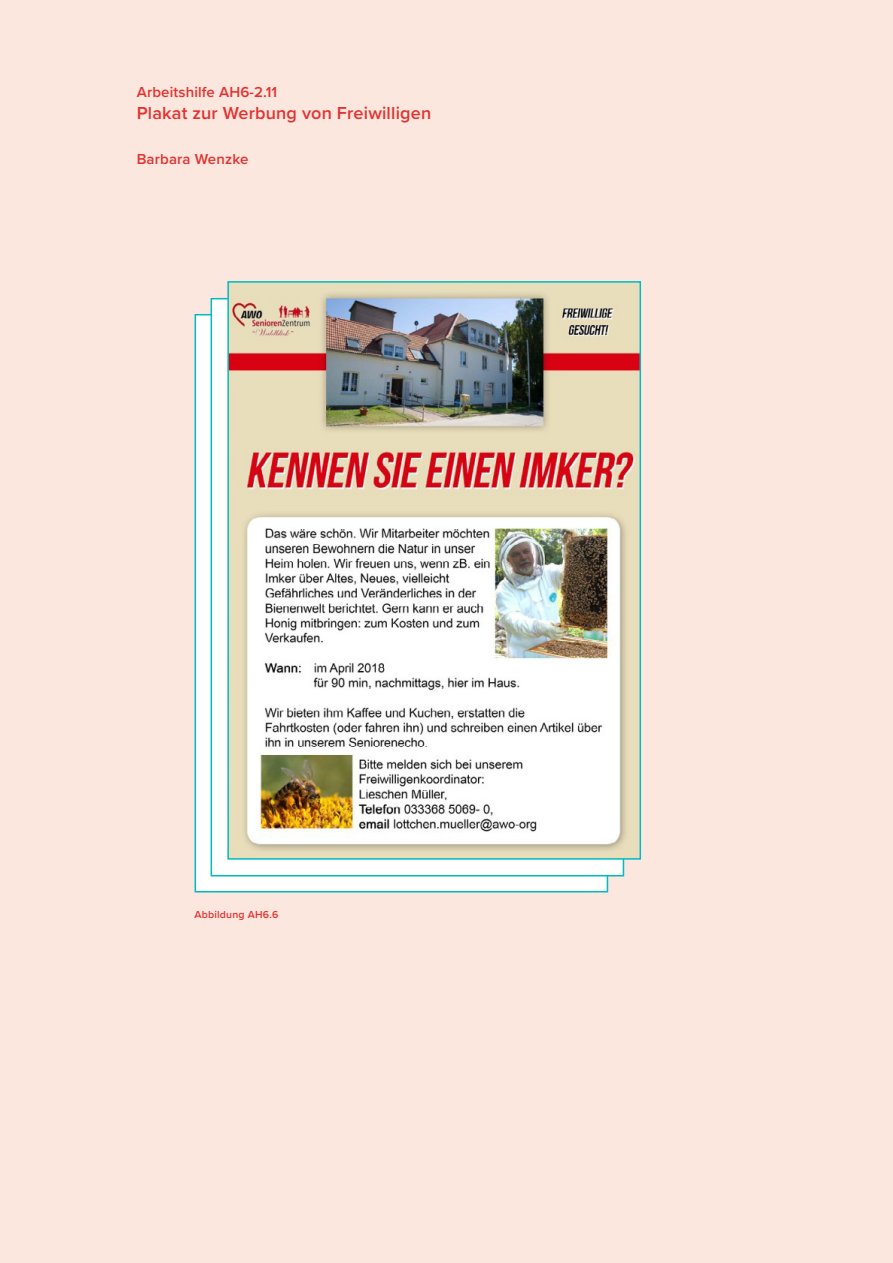
<style>
.page{position:relative;width:893px;height:1263px;background:#fce7df}
.page>*{position:absolute;margin:0;border:0;box-sizing:border-box;transform-origin:0 0}
.t1{font:600 18px "Proxima Nova";letter-spacing:.01em;color:#e33231}
.t2{font:600 15px "Proxima Nova";letter-spacing:.01em;color:#e33231}
.t3{font:600 10.5px "Proxima Nova";letter-spacing:.02em;color:#e33231}
</style>
<div class="page">
<div style="left:195px;top:314px;width:413px;height:578px;background:#fff;border:2px solid #00bac6"></div>
<div style="left:211px;top:298px;width:413px;height:578px;background:#fff;border:2px solid #00bac6"></div>
<img style="left:230px;top:284px;width:408px;height:573px">
<div style="left:227px;top:281px;width:414px;height:579px;border:2px solid #00bac6"></div>
<p class="t2" style="left:137px;top:81px;width:142px">Arbeitshilfe AH6-2.11</p>
<p class="t1" style="left:137px;top:100px;width:296px">Plakat zur Werbung von Freiwilligen</p>
<p class="t2" style="left:137px;top:148px;width:113px">Barbara Wenzke</p>
<p class="t3" style="left:195px;top:907px;width:85px">Abbildung AH6.6</p>
</div>
